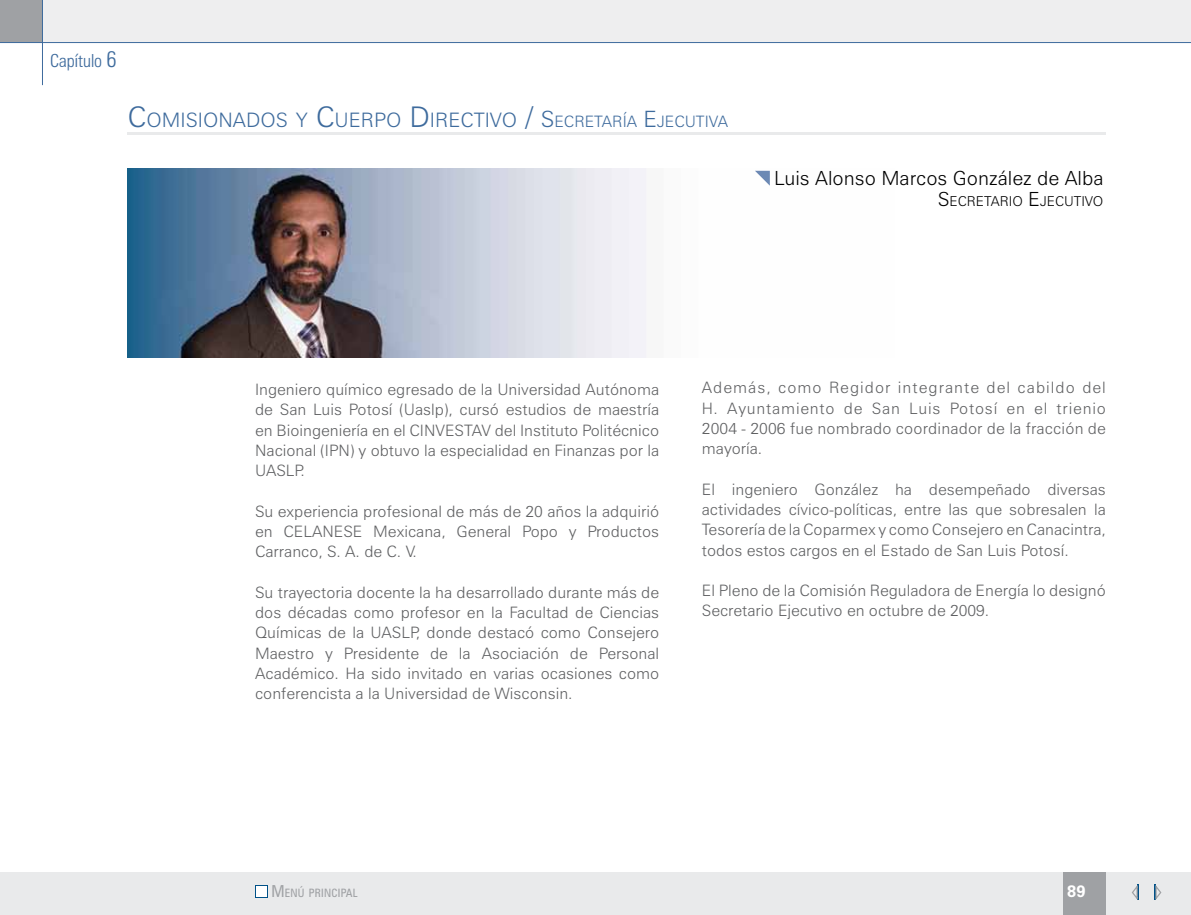
<style>
.page{position:relative;width:1191px;height:915px;background:#fff}
.page>*{position:absolute;margin:0;border:0;box-sizing:border-box;transform-origin:0 0}
.t1{font:300 19.95px "Zurich BT";color:#3e6b9d}
.t2{font:300 19.5px "Zurich BT";color:#000}
.t3{font:300 condensed 18px "Zurich BT";color:#3e6b9d}
.t4{font:700 16.5px "Zurich BT";color:#fff}
.t5{font:300 15.75px/20.2px "Zurich BT";color:#5f6062;text-align:justify}
.t6{font:300 13.65px "Zurich BT";color:#000}
.t7{font:condensed 11.55px "Zurich BT";color:#9fa1a4}
.s1{font-size:22.5px}
.s2{font-size:28.5px}
.s3{font-size:15.75px}
.s4{font-size:19.5px}
.s5{font-size:16.5px}
</style>
<div class="page">
<div style="left:0;top:0;width:43px;height:43px;background:#9fa1a4"></div>
<div style="left:43px;top:0;width:1148px;height:43px;background:#eeeeef"></div>
<hr style="left:0;top:42px;width:1191px;height:1px;background:#3e6b9d">
<hr style="left:42px;top:0;width:1px;height:85px;background:#3e6b9d">
<hr style="left:128px;top:132px;width:977px;height:3px;background:#e9eaeb">
<img style="left:128px;top:169px;width:642px;height:189px">
<svg style="left:755px;top:171px;width:15px;height:15px"></svg>
<div style="left:0;top:872px;width:1191px;height:42px;background:#e9eaeb"></div>
<div style="left:1063px;top:872px;width:43px;height:42px;background:#9fa1a4"></div>
<svg style="left:1132px;top:884px;width:6px;height:16px"></svg>
<svg style="left:1154px;top:884px;width:8px;height:16px"></svg>
<svg style="left:255px;top:885px;width:13px;height:12px"></svg>
<div style="left:256px;top:885px;width:11px;height:11px;background:#fff"></div>
<p class="t3" style="left:50px;top:49px;width:68px">Capítulo <span class="s1">6</span></p>
<p class="t1" style="left:128px;top:108px;width:602px"><span class="s2">C</span>OMISIONADOS Y <span class="s2">C</span>UERPO <span class="s2">D</span> IRECTIVO <span class="s2">/</span> <span class="s1">S</span> <span class="s3">ECRETARÍA</span> <span class="s1">E</span><span class="s3">JECUTIVA</span></p>
<p class="t2" style="left:774px;top:166px;width:331px">Luis Alonso Marcos González de Alba</p>
<p class="t6" style="left:937px;top:193px;width:167px"><span class="s4">S</span> ECRETARIO <span class="s4">E</span>JECUTIVO</p>
<p class="t5" style="left:255px;top:379px;width:405px">Ingeniero químico egresado de la Universidad Autónoma de San Luis Potosí (Uaslp), cursó estudios de maestría en Bioingeniería en el CINVESTAV del Instituto Politécnico Nacional (IPN) y obtuvo la especialidad en Finanzas por la UASLP.</p>
<p class="t5" style="left:255px;top:500px;width:405px">Su experiencia profesional de más de 20 años la adquirió en CELANESE Mexicana, General Popo y Productos Carranco, S. A. de C. V.</p>
<p class="t5" style="left:255px;top:581px;width:405px">Su trayectoria docente la ha desarrollado durante más de dos décadas como profesor en la Facultad de Ciencias Químicas de la UASLP, donde destacó como Consejero Maestro y Presidente de la Asociación de Personal Académico. Ha sido invitado en varias ocasiones como conferencista a la Universidad de Wisconsin.</p>
<p class="t5" style="left:702px;top:377px;width:406px">Además, como Regidor integrante del cabildo del H. Ayuntamiento de San Luis Potosí en el trienio 2004 - 2006 fue nombrado coordinador de la fracción de mayoría.</p>
<p class="t5" style="left:702px;top:478px;width:405px">El ingeniero González ha desempeñado diversas actividades cívico-políticas, entre las que sobresalen la Tesorería de la Coparmex y como Consejero en Canacintra, todos estos cargos en el Estado de San Luis Potosí.</p>
<p class="t5" style="left:702px;top:580px;width:405px">El Pleno de la Comisión Reguladora de Energía lo designó<br>Secretario Ejecutivo en octubre de 2009.</p>
<p class="t7" style="left:272px;top:885px;width:88px"><span class="s5">M</span>ENÚ PRINCIPAL</p>
<p class="t4" style="left:1067px;top:881px;width:20px">89</p>
<p class="t7" style="left:279px;top:886px;width:85px"><span class="s5">M</span>ENÚ PRINCIPAL</p>
</div>
